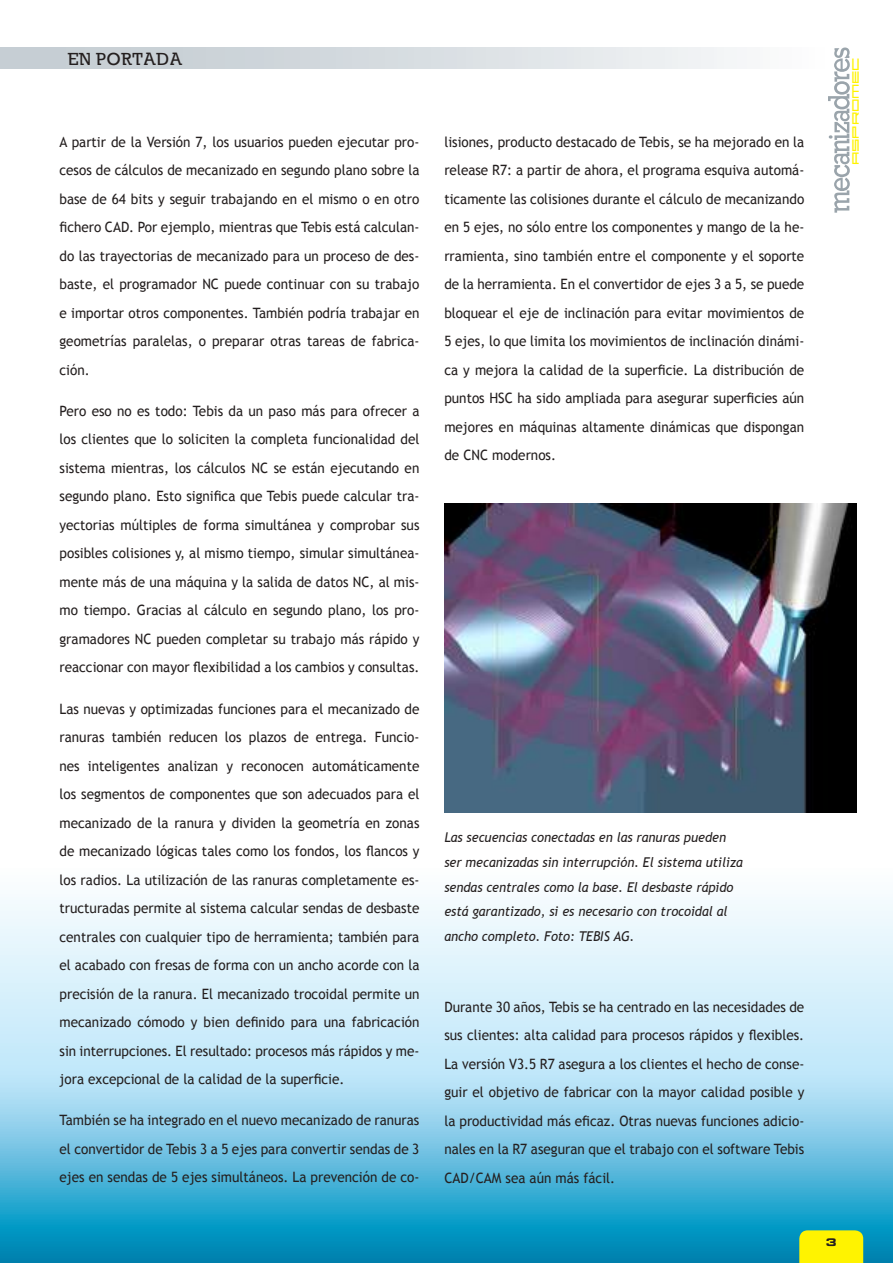
<style>
.page{position:relative;width:893px;height:1263px;background:#fff}
.page>*{position:absolute;margin:0;border:0;box-sizing:border-box;transform-origin:0 0}
.t1{font:18px "Providence";letter-spacing:.02em;color:#241f1f}
.t2{font:14.25px/28.5px "Trebuchet MS";color:#241f1f;text-align:justify;scale:.95 1}
.t3{font:italic 13.5px/24.8px "Trebuchet MS";color:#241f1f;scale:.95 1}
.t4{font:10.5px "Eurostile Bold Extended Two";color:#241f1f;scale:1.05 1}
.t5{font:5.1px "Abstract";letter-spacing:-.025em;color:#fff300;scale:.94 1}
</style>
<div class="page">
<svg style="left:0;top:897px;width:893px;height:366px;background:#98d4ea"></svg>
<div style="left:799px;top:1230px;width:64px;height:33px;background:#fff300"></div>
<div style="left:0;top:48px;width:831px;height:21px;background:linear-gradient(to right,#bec7ce,#f8f9fa)"></div>
<svg style="left:0;top:48px;width:1px;height:21px"></svg>
<svg style="left:828px;top:48px;width:22px;height:165px"></svg>
<img style="left:444px;top:503px;width:413px;height:309px">
<p class="t1" style="left:67px;top:51px;width:116px">EN PORTADA</p>
<p class="t2" style="left:60px;top:127px;width:380px">A partir de la Versión 7, los usuarios pueden ejecutar pro&shy;cesos de cálculos de mecanizado en segundo plano sobre la base de 64 bits y seguir trabajando en el mismo o en otro fichero CAD. Por ejemplo, mientras que Tebis está calculan&shy;do las trayectorias de mecanizado para un proceso de des&shy;baste, el programador NC puede continuar con su trabajo e importar otros componentes. También podría trabajar en geometrías paralelas, o preparar otras tareas de fabrica&shy;ción.</p>
<p class="t2" style="left:60px;top:397px;width:380px">Pero eso no es todo: Tebis da un paso más para ofrecer a los clientes que lo soliciten la completa funcionalidad del sistema mientras, los cálculos NC se están ejecutando en segundo plano. Esto significa que Tebis puede calcular tra&shy;yectorias múltiples de forma simultánea y comprobar sus posibles colisiones y, al mismo tiempo, simular simultánea&shy;mente más de una máquina y la salida de datos NC, al mis&shy;mo tiempo. Gracias al cálculo en segundo plano, los pro&shy;gramadores NC pueden completar su trabajo más rápido y reaccionar con mayor flexibilidad a los cambios y consultas.</p>
<p class="t2" style="left:60px;top:694px;width:380px">Las nuevas y optimizadas funciones para el mecanizado de ranuras también reducen los plazos de entrega. Funcio&shy;nes inteligentes analizan y reconocen automáticamente los segmentos de componentes que son adecuados para el mecanizado de la ranura y dividen la geometría en zonas de mecanizado lógicas tales como los fondos, los flancos y los radios. La utilización de las ranuras completamente es&shy;tructuradas permite al sistema calcular sendas de desbaste centrales con cualquier tipo de herramienta; también para el acabado con fresas de forma con un ancho acorde con la precisión de la ranura. El mecanizado trocoidal permite un mecanizado cómodo y bien definido para una fabricación sin interrupciones. El resultado: procesos más rápidos y me&shy;jora excepcional de la calidad de la superficie.</p>
<p class="t2" style="left:60px;top:1106px;width:380px">También se ha integrado en el nuevo mecanizado de ranuras el convertidor de Tebis 3 a 5 ejes para convertir sendas de 3 ejes en sendas de 5 ejes simultáneos. La prevención de co-</p>
<p class="t2" style="left:444px;top:127px;width:380px">lisiones, producto destacado de Tebis, se ha mejorado en la release R7: a partir de ahora, el programa esquiva automá&shy;ticamente las colisiones durante el cálculo de mecanizando en 5 ejes, no sólo entre los componentes y mango de la he&shy;rramienta, sino también entre el componente y el soporte de la herramienta. En el convertidor de ejes 3 a 5, se puede bloquear el eje de inclinación para evitar movimientos de 5 ejes, lo que limita los movimientos de inclinación dinámi&shy;ca y mejora la calidad de la superficie. La distribución de puntos HSC ha sido ampliada para asegurar superficies aún mejores en máquinas altamente dinámicas que dispongan de CNC modernos.</p>
<p class="t5" style="left:854px;top:164px;width:116px;rotate:-90deg">aspromec</p>
<p class="t3" style="left:444px;top:825px;width:316px">Las secuencias conectadas en las ranuras pueden ser mecanizadas sin interrupción. El sistema utiliza sendas centrales como la base. El desbaste rápido está garantizado, si es necesario con trocoidal al ancho completo. Foto: TEBIS AG.</p>
<p class="t2" style="left:444px;top:992px;width:380px">Durante 30 años, Tebis se ha centrado en las necesidades de sus clientes: alta calidad para procesos rápidos y flexibles.<br>La versión V3.5 R7 asegura a los clientes el hecho de conse&shy;guir el objetivo de fabricar con la mayor calidad posible y la productividad más eficaz. Otras nuevas funciones adicio&shy;nales en la R7 aseguran que el trabajo con el software Tebis CAD/CAM sea aún más fácil.</p>
<p class="t4" style="left:826px;top:1235px;width:12px">3</p>
</div>
